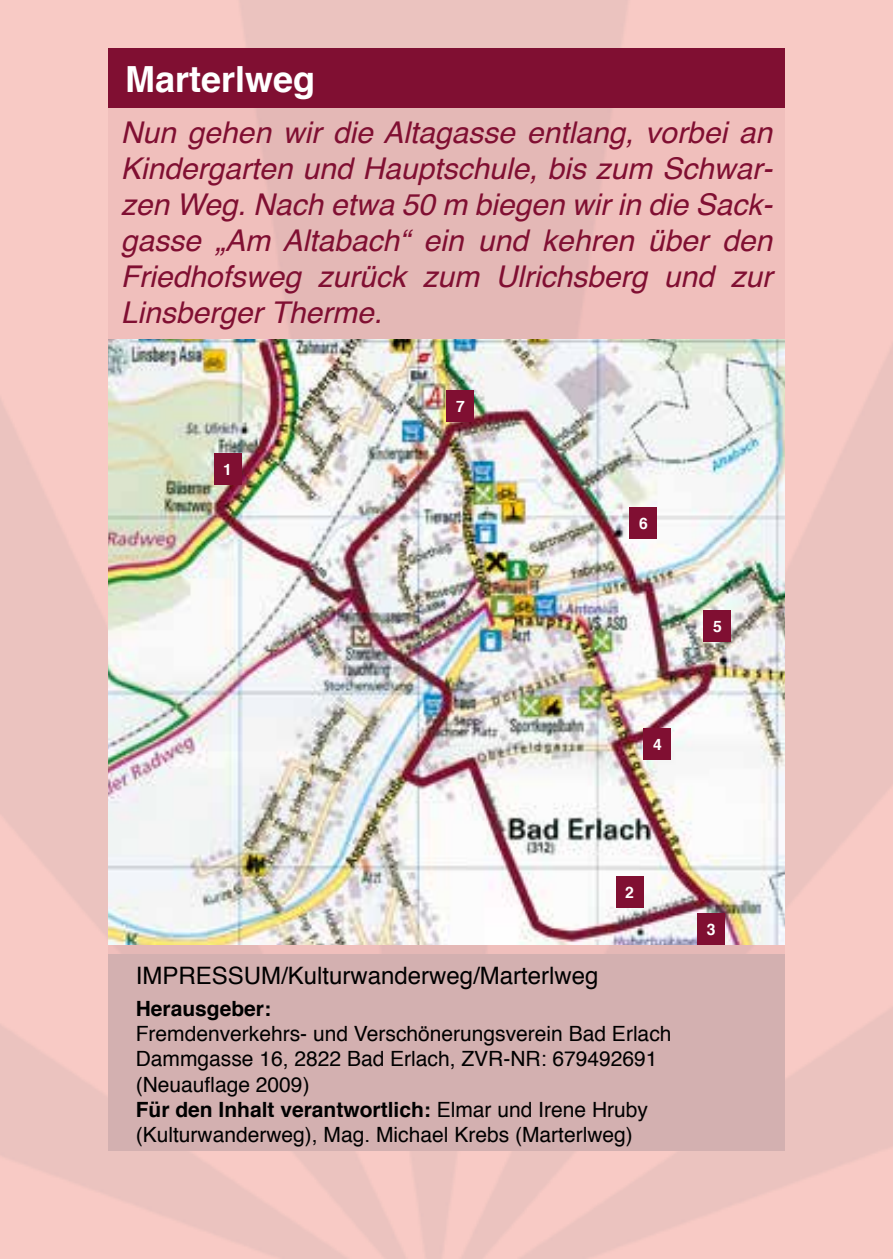
<style>
.page{position:relative;width:893px;height:1259px;background:#fff}
.page>*{position:absolute;margin:0;border:0;box-sizing:border-box;transform-origin:0 0}
.t1{font:700 36px "Helvetica";color:#fff}
.t2{font:italic 30px/36px "Helvetica";color:#800f32;text-align:justify}
.t3{font:24px "Helvetica";color:#000}
.t4{font:21px/25.2px "Helvetica";color:#000}
.t5{font:700 21px "Helvetica";color:#000}
.t6{font:700 15.9px "Helvetica";color:#fff}
.s1{font-weight:700}
</style>
<div class="page">
<img style="left:0;top:0;width:893px;height:1259px">
<div style="left:108px;top:108px;width:677px;height:1043px;background:#f0bfbc"></div>
<div style="left:108px;top:49px;width:677px;height:59px;background:#800f32"></div>
<div style="left:108px;top:954px;width:677px;height:197px;background:#d3b0b0"></div>
<img style="left:108px;top:339px;width:677px;height:605px">
<div style="left:214px;top:454px;width:28px;height:31px;background:#800f32"></div>
<div style="left:615px;top:876px;width:28px;height:31px;background:#800f32"></div>
<div style="left:697px;top:913px;width:28px;height:31px;background:#800f32"></div>
<div style="left:703px;top:610px;width:28px;height:32px;background:#800f32"></div>
<div style="left:629px;top:508px;width:28px;height:31px;background:#800f32"></div>
<div style="left:643px;top:729px;width:28px;height:31px;background:#800f32"></div>
<div style="left:446px;top:390px;width:28px;height:31px;background:#800f32"></div>
<p class="t1" style="left:125px;top:50px;width:192px">Marterlweg</p>
<p class="t2" style="left:121px;top:115px;width:654px">Nun gehen wir die Altagasse entlang, vorbei an Kindergarten und Hauptschule, bis zum Schwar&shy;zen Weg. Nach etwa 50 m biegen wir in die Sack&shy;gasse „Am Altabach“ ein und kehren über den Friedhofsweg zurück zum Ulrichsberg und zur Linsberger Therme.</p>
<p class="t6" style="left:223px;top:457px;width:10px">1</p>
<p class="t6" style="left:456px;top:393px;width:10px">7</p>
<p class="t6" style="left:639px;top:511px;width:10px">6</p>
<p class="t6" style="left:653px;top:732px;width:10px">4</p>
<p class="t6" style="left:713px;top:613px;width:10px">5</p>
<p class="t6" style="left:625px;top:879px;width:10px">2</p>
<p class="t3" style="left:136px;top:956px;width:464px">IMPRESSUM/Kulturwanderweg/Marterlweg</p>
<p class="t5" style="left:136px;top:991px;width:137px">Herausgeber:</p>
<p class="t4" style="left:136px;top:1021px;width:537px">Fremdenverkehrs- und Verschönerungsverein Bad Erlach Dammgasse 16, 2822 Bad Erlach, ZVR-NR: 679492691 (Neuauflage 2009)<br><span class="s1">Für den Inhalt verantwortlich:</span> Elmar und Irene Hruby (Kulturwanderweg), Mag. Michael Krebs (Marterlweg)</p>
<p class="t6" style="left:707px;top:916px;width:10px">3</p>
</div>
